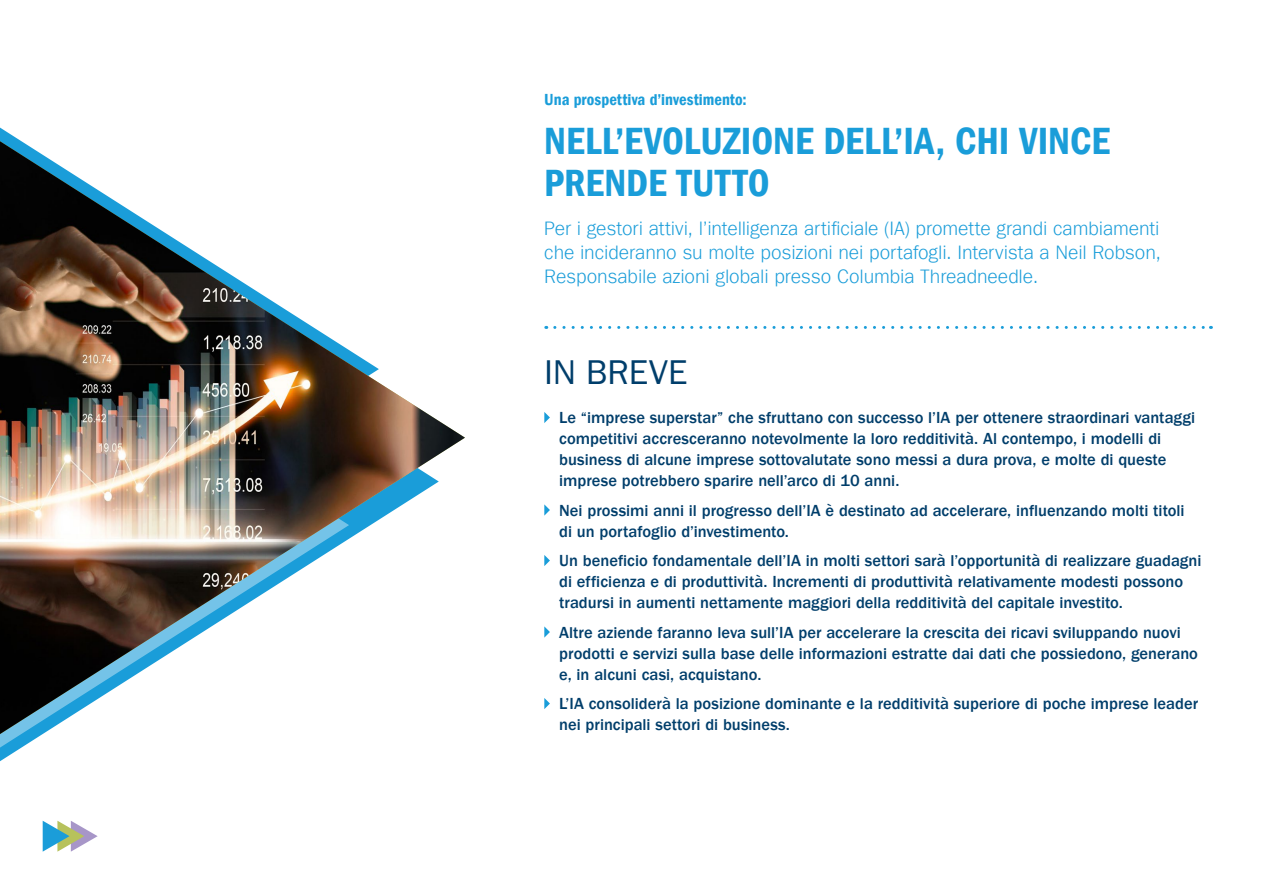
<style>
.page{position:relative;width:1263px;height:893px;background:#fff}
.page>*{position:absolute;margin:0;border:0;box-sizing:border-box;transform-origin:0 0}
.t1{font:39px/42px "ITC Frank Gofor Ameriprise Dm Cn";color:#1a9dd9}
.t2{font:34.5px "ITC Frank Gofor Ameriprise";color:#003e6b}
.t3{font:300 19.5px/24px "ITC Frank Gofor Ameriprise";letter-spacing:-.005em;color:#1a9dd9;text-align:justify}
.t4{font:500 16.5px/21px "ITC Frank Gofor Ameriprise";color:#003e6b}
.t5{font:16.5px "ITC Frank Gofor Ameriprise Dm Cn";letter-spacing:.005em;color:#1a9dd9}
</style>
<div class="page">
<svg style="left:43px;top:843px;width:43px;height:9px"></svg>
<svg style="left:0;top:734px;width:98px;height:109px"></svg>
<img style="left:0;top:141px;width:465px;height:593px">
<svg style="left:544px;top:412px;width:6px;height:11px"></svg>
<svg style="left:544px;top:504px;width:6px;height:12px"></svg>
<svg style="left:544px;top:555px;width:6px;height:11px"></svg>
<svg style="left:544px;top:626px;width:6px;height:12px"></svg>
<svg style="left:544px;top:698px;width:6px;height:11px"></svg>
<svg style="left:555px;top:326px;width:656px;height:3px"></svg>
<p class="t5" style="left:544px;top:90px;width:204px">Una prospettiva d’investimento:</p>
<h1 class="t1" style="left:544px;top:121px;width:567px">NELL’EVOLUZIONE DELL’IA, CHI VINCE<br>PRENDE TUTTO</h1>
<p class="t3" style="left:544px;top:217px;width:618px">Per i gestori attivi, l’intelligenza artificiale (IA) promette grandi cambiamenti che incideranno su molte posizioni nei portafogli. Intervista a Neil Robson, Responsabile azioni globali presso Columbia Threadneedle.</p>
<h2 class="t2" style="left:544px;top:352px;width:145px">IN BREVE</h2>
<p class="t4" style="left:559px;top:407px;width:637px">Le “imprese superstar” che sfruttano con successo l’IA per ottenere straordinari vantaggi competitivi accresceranno notevolmente la loro redditività. Al contempo, i modelli di business di alcune imprese sottovalutate sono messi a dura prova, e molte di queste imprese potrebbero sparire nell’arco di 10 anni.</p>
<p class="t4" style="left:559px;top:500px;width:627px">Nei prossimi anni il progresso dell’IA è destinato ad accelerare, influenzando molti titoli di un portafoglio d’investimento.</p>
<p class="t4" style="left:559px;top:550px;width:644px">Un beneficio fondamentale dell’IA in molti settori sarà l’opportunità di realizzare guadagni di efficienza e di produttività. Incrementi di produttività relativamente modesti possono tradursi in aumenti nettamente maggiori della redditività del capitale investito.</p>
<p class="t4" style="left:559px;top:622px;width:640px">Altre aziende faranno leva sull’IA per accelerare la crescita dei ricavi sviluppando nuovi prodotti e servizi sulla base delle informazioni estratte dai dati che possiedono, generano e, in alcuni casi, acquistano.</p>
<p class="t4" style="left:559px;top:693px;width:640px">L’IA consoliderà la posizione dominante e la redditività superiore di poche imprese leader nei principali settori di business.</p>
</div>
